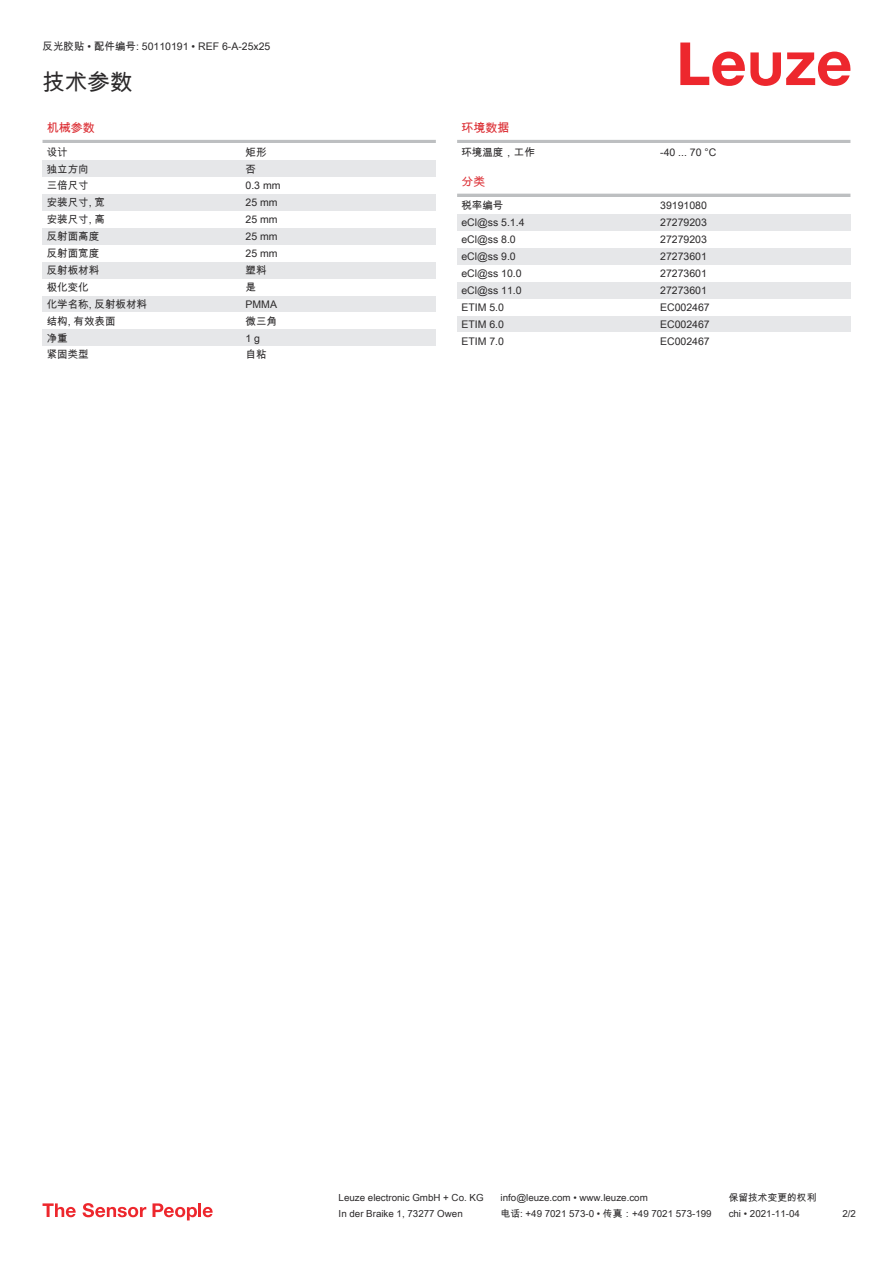
<style>
.page{position:relative;width:893px;height:1263px;background:#fff}
.page>*{position:absolute;margin:0;border:0;box-sizing:border-box;transform-origin:0 0}
.t1{font:22.5px "Arial Unicode MS";color:#2b292a}
.t2{font:12px "Arial Unicode MS";color:#db2a30}
.t3{font:10.5px "Arial Unicode MS";color:#2b292a}
.t4{font:9.75px "Arial Unicode MS";color:#2b292a}
</style>
<div class="page">
<svg style="left:680px;top:43px;width:170px;height:43px"></svg>
<hr style="left:43px;top:140px;width:393px;height:3px;background:#bdbfc1">
<div style="left:43px;top:160px;width:199px;height:17px;background:#e6e7e9"></div>
<div style="left:242px;top:160px;width:194px;height:17px;background:#e6e7e9"></div>
<div style="left:43px;top:194px;width:199px;height:17px;background:#e6e7e9"></div>
<div style="left:242px;top:194px;width:194px;height:17px;background:#e6e7e9"></div>
<div style="left:43px;top:228px;width:199px;height:17px;background:#e6e7e9"></div>
<div style="left:242px;top:228px;width:194px;height:17px;background:#e6e7e9"></div>
<div style="left:43px;top:262px;width:199px;height:17px;background:#e6e7e9"></div>
<div style="left:242px;top:262px;width:194px;height:17px;background:#e6e7e9"></div>
<div style="left:43px;top:296px;width:199px;height:16px;background:#e6e7e9"></div>
<div style="left:242px;top:296px;width:194px;height:16px;background:#e6e7e9"></div>
<div style="left:43px;top:329px;width:199px;height:17px;background:#e6e7e9"></div>
<div style="left:242px;top:329px;width:194px;height:17px;background:#e6e7e9"></div>
<hr style="left:457px;top:140px;width:393px;height:3px;background:#bdbfc1">
<hr style="left:457px;top:194px;width:393px;height:3px;background:#bdbfc1">
<div style="left:457px;top:214px;width:200px;height:17px;background:#e6e7e9"></div>
<div style="left:657px;top:214px;width:193px;height:17px;background:#e6e7e9"></div>
<div style="left:457px;top:248px;width:200px;height:17px;background:#e6e7e9"></div>
<div style="left:657px;top:248px;width:193px;height:17px;background:#e6e7e9"></div>
<div style="left:457px;top:282px;width:200px;height:17px;background:#e6e7e9"></div>
<div style="left:657px;top:282px;width:193px;height:17px;background:#e6e7e9"></div>
<div style="left:457px;top:316px;width:200px;height:16px;background:#e6e7e9"></div>
<div style="left:657px;top:316px;width:193px;height:16px;background:#e6e7e9"></div>
<svg style="left:43px;top:1203px;width:33px;height:14px"></svg>
<svg style="left:83px;top:1203px;width:63px;height:14px"></svg>
<svg style="left:153px;top:1203px;width:44px;height:17px"></svg>
<hr style="left:198px;top:1203px;width:3px;height:14px;background:#ed272d">
<svg style="left:203px;top:1207px;width:10px;height:10px"></svg>
<p class="t3" style="left:43px;top:39px;width:229px">反光胶贴 • 配件编号: 50110191 • REF 6-A-25x25</p>
<h1 class="t1" style="left:43px;top:66px;width:91px">技术参数</h1>
<p class="t2" style="left:47px;top:119px;width:49px">机械参数</p>
<p class="t3" style="left:47px;top:144px;width:22px">设计</p>
<p class="t3" style="left:246px;top:144px;width:22px">矩形</p>
<p class="t3" style="left:47px;top:161px;width:43px">独立方向</p>
<p class="t3" style="left:246px;top:161px;width:12px">否</p>
<p class="t3" style="left:47px;top:178px;width:43px">三倍尺寸</p>
<p class="t3" style="left:246px;top:178px;width:37px">0.3 mm</p>
<p class="t3" style="left:47px;top:195px;width:60px">安装尺寸, 宽</p>
<p class="t3" style="left:246px;top:195px;width:34px">25 mm</p>
<p class="t3" style="left:47px;top:212px;width:60px">安装尺寸, 高</p>
<p class="t3" style="left:246px;top:212px;width:34px">25 mm</p>
<p class="t3" style="left:47px;top:229px;width:54px">反射面高度</p>
<p class="t3" style="left:246px;top:229px;width:34px">25 mm</p>
<p class="t3" style="left:47px;top:246px;width:54px">反射面宽度</p>
<p class="t3" style="left:246px;top:246px;width:34px">25 mm</p>
<p class="t3" style="left:47px;top:263px;width:54px">反射板材料</p>
<p class="t3" style="left:246px;top:263px;width:22px">塑料</p>
<p class="t3" style="left:47px;top:280px;width:43px">极化变化</p>
<p class="t3" style="left:246px;top:280px;width:12px">是</p>
<p class="t3" style="left:47px;top:296px;width:102px">化学名称, 反射板材料</p>
<p class="t3" style="left:246px;top:296px;width:33px">PMMA</p>
<p class="t3" style="left:47px;top:313px;width:70px">结构, 有效表面</p>
<p class="t3" style="left:246px;top:313px;width:33px">微三角</p>
<p class="t3" style="left:47px;top:330px;width:22px">净重</p>
<p class="t3" style="left:246px;top:330px;width:16px">1 g</p>
<p class="t3" style="left:47px;top:347px;width:43px">紧固类型</p>
<p class="t3" style="left:246px;top:347px;width:22px">自粘</p>
<p class="t2" style="left:461px;top:119px;width:49px">环境数据</p>
<p class="t3" style="left:461px;top:144px;width:75px">环境温度，工作</p>
<p class="t3" style="left:660px;top:144px;width:58px">-40 ... 70 °C</p>
<p class="t2" style="left:461px;top:173px;width:25px">分类</p>
<p class="t3" style="left:461px;top:198px;width:43px">税率编号</p>
<p class="t3" style="left:660px;top:198px;width:48px">39191080</p>
<p class="t3" style="left:461px;top:215px;width:65px">eCl@ss 5.1.4</p>
<p class="t3" style="left:660px;top:215px;width:48px">27279203</p>
<p class="t3" style="left:461px;top:232px;width:56px">eCl@ss 8.0</p>
<p class="t3" style="left:660px;top:232px;width:48px">27279203</p>
<p class="t3" style="left:461px;top:249px;width:56px">eCl@ss 9.0</p>
<p class="t3" style="left:660px;top:249px;width:48px">27273601</p>
<p class="t3" style="left:461px;top:266px;width:62px">eCl@ss 10.0</p>
<p class="t3" style="left:660px;top:266px;width:48px">27273601</p>
<p class="t3" style="left:461px;top:283px;width:62px">eCl@ss 11.0</p>
<p class="t3" style="left:660px;top:283px;width:48px">27273601</p>
<p class="t3" style="left:461px;top:299px;width:44px">ETIM 5.0</p>
<p class="t3" style="left:660px;top:299px;width:51px">EC002467</p>
<p class="t3" style="left:461px;top:316px;width:44px">ETIM 6.0</p>
<p class="t3" style="left:660px;top:316px;width:51px">EC002467</p>
<p class="t3" style="left:461px;top:333px;width:44px">ETIM 7.0</p>
<p class="t3" style="left:660px;top:333px;width:51px">EC002467</p>
<p class="t4" style="left:339px;top:1191px;width:146px">Leuze electronic GmbH + Co. KG</p>
<p class="t4" style="left:501px;top:1191px;width:149px">info@leuze.com • www.leuze.com</p>
<p class="t4" style="left:729px;top:1191px;width:89px">保留技术变更的权利</p>
<p class="t4" style="left:339px;top:1206px;width:126px">In der Braike 1, 73277 Owen</p>
<p class="t4" style="left:501px;top:1206px;width:212px">电话: +49 7021 573-0 • 传真：+49 7021 573-199</p>
<p class="t4" style="left:729px;top:1206px;width:73px">chi • 2021-11-04</p>
<p class="t4" style="left:842px;top:1206px;width:15px">2 /2</p>
</div>
